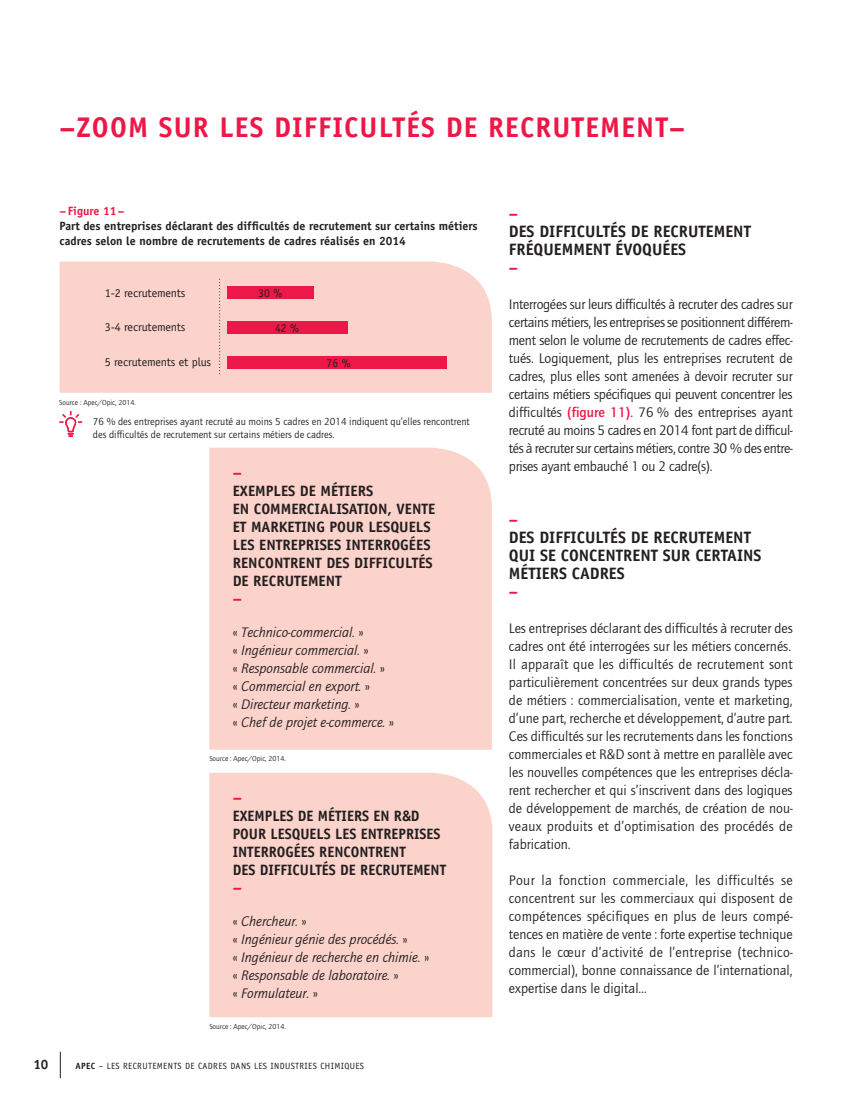
<style>
.page{position:relative;width:851px;height:1106px;background:#fff}
.page>*{position:absolute;margin:0;border:0;box-sizing:border-box;transform-origin:0 0}
.t1{font:700 28.5px "Officina Sans";letter-spacing:.04em;color:#ed1748}
.t2{font:700 16.5px/18px "Officina Sans";color:#231f20}
.t3{font:700 16.5px "Officina Sans";color:#ed1748}
.t4{font:700 15px/18px "Officina Sans";color:#231f20}
.t5{font:14.25px/18px "Quay Itc T Book";color:#231f20;text-align:justify}
.t6{font:italic 14.25px/18px "Quay Itc T Book";color:#231f20}
.t7{font:700 13.5px "Officina Sans";color:#231f20}
.t8{font:700 12px/15px "Officina Sans";color:#231f20}
.t9{font:12px "Officina Sans";letter-spacing:-.01em;color:#231f20}
.t10{font:700 12px "Officina Sans";color:#ed1748}
.t11{font:10.5px/12.8px "Quay Itc T Book";color:#231f20}
.t12{font:9px "Officina Sans";letter-spacing:.04em;color:#231f20}
.t13{font:7.5px "Quay Itc T Book";color:#231f20}
.s1{font-style:normal}
.s2{font-weight:700}
.s3{font-family:"Quay Itc T";font-weight:700;color:#ed1748}
</style>
<div class="page">
<svg style="left:60px;top:1051px;width:1px;height:27px"></svg>
<div style="left:60px;top:261px;width:432px;height:132px;background:#fbd3cb"></div>
<svg style="left:59px;top:411px;width:23px;height:26px"></svg>
<div style="left:227px;top:287px;width:87px;height:12px;background:#ed1748"></div>
<div style="left:227px;top:321px;width:121px;height:12px;background:#ed1748"></div>
<div style="left:227px;top:356px;width:219px;height:12px;background:#ed1748"></div>
<svg style="left:219px;top:279px;width:1px;height:97px"></svg>
<div style="left:209px;top:447px;width:283px;height:302px;background:#fbd3cb"></div>
<div style="left:209px;top:773px;width:283px;height:244px;background:#fbd3cb"></div>
<h1 class="t1" style="left:60px;top:117px;width:627px">– ZOOM SUR LES DIFFICULTÉS DE RECRUTEMENT–</h1>
<p class="t10" style="left:60px;top:206px;width:67px">– Figure 11 –</p>
<p class="t8" style="left:60px;top:219px;width:419px">Part des entreprises déclarant des difficultés de recrutement sur certains métiers cadres selon le nombre de recrutements de cadres réalisés en 2014</p>
<p class="t9" style="left:105px;top:288px;width:82px">1-2 recrutements</p>
<p class="t9" style="left:105px;top:322px;width:82px">3-4 recrutements</p>
<p class="t9" style="left:105px;top:357px;width:108px">5 recrutements et plus</p>
<p class="t9" style="left:258px;top:288px;width:25px">30 %</p>
<p class="t9" style="left:275px;top:323px;width:25px">42 %</p>
<p class="t9" style="left:326px;top:358px;width:25px">76 %</p>
<p class="t13" style="left:59px;top:398px;width:78px">Source : Apec/Opic, 2014.</p>
<p class="t11" style="left:93px;top:416px;width:378px">76 % des entreprises ayant recruté au moins 5 cadres en 2014 indiquent qu’elles rencontrent des difficultés de recrutement sur certains métiers de cadres.</p>
<p class="t3" style="left:233px;top:466px;width:11px">–</p>
<p class="t4" style="left:233px;top:483px;width:204px">EXEMPLES DE MÉTIERS<br>EN COMMERCIALISATION, VENTE<br>ET MARKETING POUR LESQUELS<br>LES ENTREPRISES INTERROGÉES<br>RENCONTRENT DES DIFFICULTÉS<br>DE RECRUTEMENT</p>
<p class="t3" style="left:233px;top:592px;width:11px">–</p>
<p class="t6" style="left:233px;top:624px;width:163px"><span class="s1">«</span> Technico- commercial. <span class="s1">»<br>«</span> Ingénieur commercial. <span class="s1">»<br>«</span> Responsable commercial. <span class="s1">»<br>«</span> Commercial en export. <span class="s1">»<br>«</span> Directeur marketing. <span class="s1">»<br>«</span> Chef de projet e- commerce. <span class="s1">»</span></p>
<p class="t13" style="left:209px;top:755px;width:78px">Source : Apec/Opic, 2014.</p>
<p class="t3" style="left:233px;top:791px;width:11px">–</p>
<p class="t4" style="left:233px;top:808px;width:215px">EXEMPLES DE MÉTIERS EN R&amp;D<br>POUR LESQUELS LES ENTREPRISES<br>INTERROGÉES RENCONTRENT<br>DES DIFFICULTÉS DE RECRUTEMENT</p>
<p class="t3" style="left:233px;top:881px;width:11px">–</p>
<p class="t6" style="left:233px;top:913px;width:198px"><span class="s1">«</span> Chercheur. <span class="s1">»<br>«</span> Ingénieur génie des procédés. <span class="s1">»<br>«</span> Ingénieur de recherche en chimie. <span class="s1">» «</span> Responsable de laboratoire. <span class="s1">»<br>«</span> Formulateur. <span class="s1">»</span></p>
<p class="t13" style="left:209px;top:1022px;width:78px">Source : Apec/Opic, 2014.</p>
<p class="t7" style="left:33px;top:1059px;width:17px">10</p>
<p class="t12" style="left:76px;top:1062px;width:290px"><span class="s2">APEC</span> – LES RECRUTEMENTS DE CADRES DANS LES INDUSTRIES CHIMIQUES</p>
<p class="t3" style="left:509px;top:207px;width:11px">–</p>
<p class="t2" style="left:509px;top:223px;width:243px">DES DIFFICULTÉS DE RECRUTEMENT<br>FRÉQUEMMENT ÉVOQUÉES</p>
<p class="t3" style="left:509px;top:261px;width:11px">–</p>
<p class="t5" style="left:509px;top:295px;width:285px">Interrogées sur leurs difficultés à recruter des cadres sur certains métiers, les entreprises se positionnent différem&shy;ment selon le volume de recrutements de cadres effec&shy;tués. Logiquement, plus les entreprises recrutent de cadres, plus elles sont amenées à devoir recruter sur certains métiers spécifiques qui peuvent concentrer les difficultés <span class="s3">(figure 11)</span>. 76 % des entreprises ayant recruté au moins 5 cadres en 2014 font part de difficul&shy;tés à recruter sur certains métiers, contre 30 % des entre&shy;prises ayant embauché 1 ou 2 cadre(s).</p>
<p class="t3" style="left:509px;top:513px;width:11px">–</p>
<p class="t2" style="left:509px;top:529px;width:254px">DES DIFFICULTÉS DE RECRUTEMENT<br>QUI SE CONCENTRENT SUR CERTAINS<br>MÉTIERS CADRES</p>
<p class="t3" style="left:509px;top:585px;width:11px">–</p>
<p class="t5" style="left:509px;top:619px;width:285px">Les entreprises déclarant des difficultés à recruter des cadres ont été interrogées sur les métiers concernés.<br>Il apparaît que les difficultés de recrutement sont particulièrement concentrées sur deux grands types de métiers : commercialisation, vente et marketing, d’une part, recherche et développement, d’autre part.<br>Ces difficultés sur les recrutements dans les fonctions commerciales et R&amp;D sont à mettre en parallèle avec les nouvelles compétences que les entreprises décla&shy;rent rechercher et qui s’inscrivent dans des logiques de développement de marchés, de création de nou&shy;veaux produits et d’optimisation des procédés de fabrication.</p>
<p class="t5" style="left:509px;top:871px;width:285px">Pour la fonction commerciale, les difficultés se concentrent sur les commerciaux qui disposent de compétences spécifiques en plus de leurs compé&shy;tences en matière de vente : forte expertise technique dans le cœur d’activité de l’entreprise (technico&shy;commercial), bonne connaissance de l’international, expertise dans le digital…</p>
</div>
